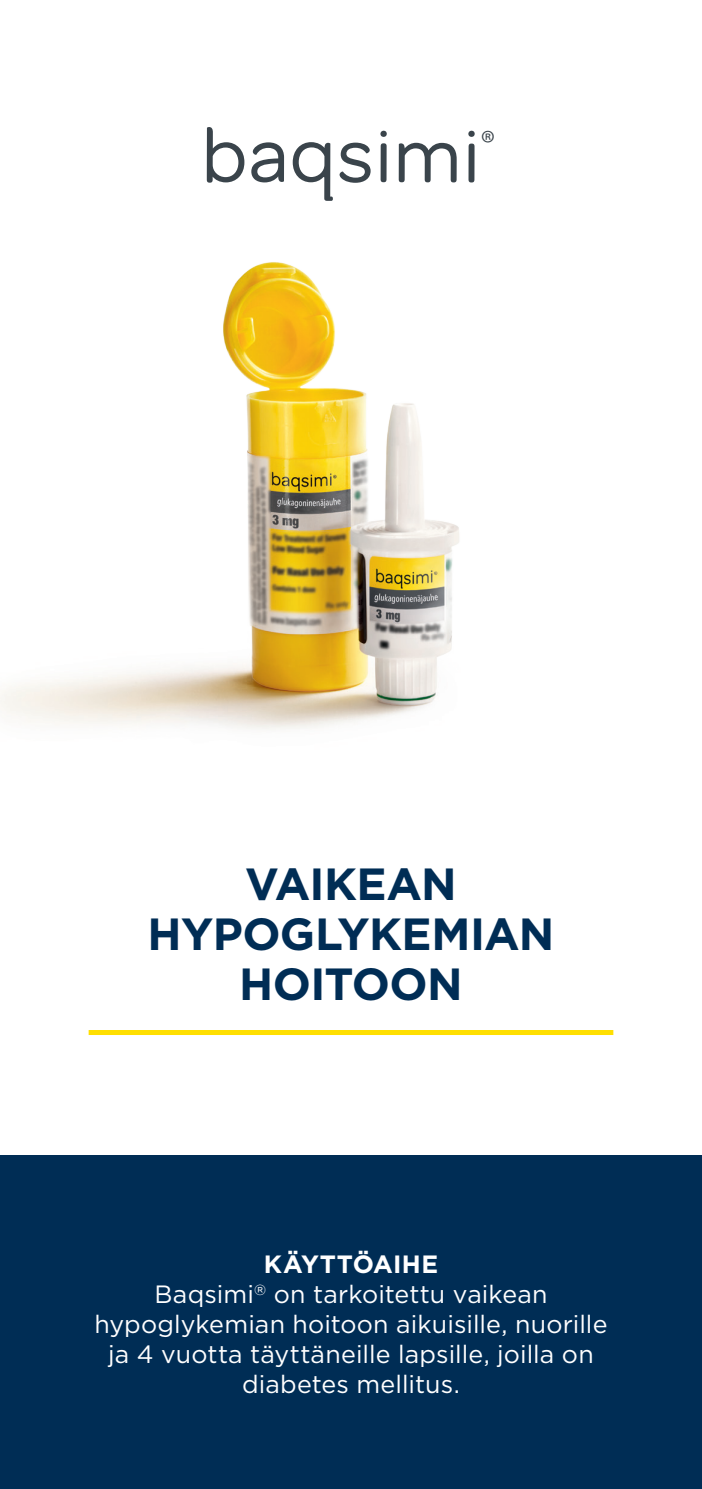
<style>
.page{position:relative;width:702px;height:1489px;background:#fff}
.page>*{position:absolute;margin:0;border:0;box-sizing:border-box;transform-origin:0 0}
.t1{font:700 45px/50px "Gotham HTF";letter-spacing:-.015em;color:#002d55;text-align:center}
.t2{font:300 semi-condensed 37px "Myriad Pro";color:#3a444b}
.t3{font:25px/30px "Gotham HTF";letter-spacing:.005em;color:#fff;text-align:center}
.s1{font-weight:700}
</style>
<div class="page">
<div style="left:0;top:1155px;width:702px;height:333px;background:#002d55"></div>
<svg style="left:207px;top:127px;width:6px;height:5px"></svg>
<div style="left:89px;top:1029px;width:524px;height:5px;background:#ffdf01"></div>
<img style="left:0;top:132px;width:475px;height:598px">
<h2 class="t2" style="left:481px;top:121px;width:16px">®</h2>
<h1 class="t1" style="left:147px;top:857px;width:408px">VAIKEAN<br>HYPOGLYKEMIAN<br>HOITOON</h1>
<p class="t3" style="left:94px;top:1248px;width:514px"><span class="s1">KÄYTTÖAIHE<br></span>Baqsimi<sup>®</sup> on tarkoitettu vaikean hypoglykemian hoitoon aikuisille, nuorille ja 4 vuotta täyttäneille lapsille, joilla on diabetes mellitus.</p>
</div>
